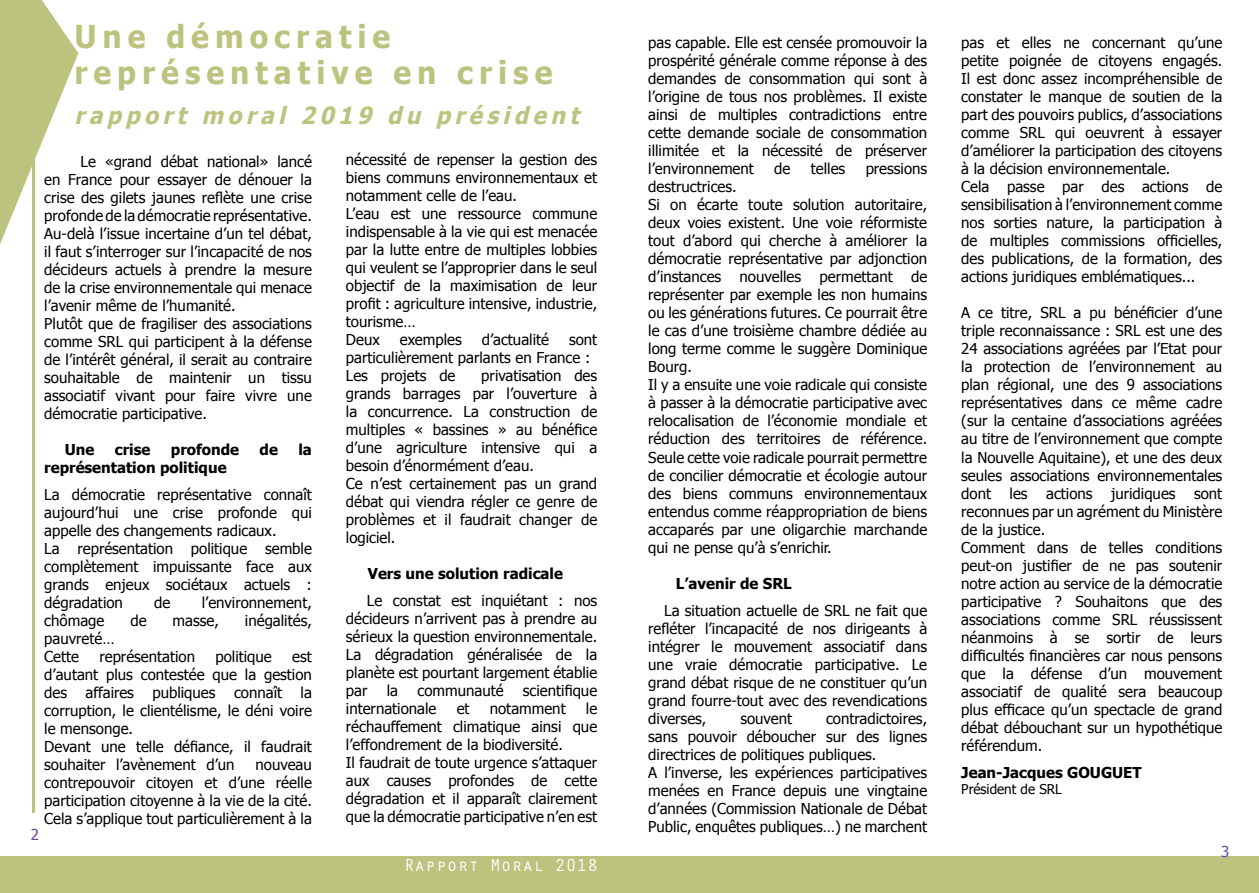
<style>
.page{position:relative;width:1259px;height:893px;background:#fff}
.page>*{position:absolute;margin:0;border:0;box-sizing:border-box;transform-origin:0 0}
.t1{font:700 31.5px/36px "Tahoma";letter-spacing:.2em;color:#bcc37f;scale:.95 1}
.t2{font:italic 700 23.7px "Tahoma";color:#bcc37f;scale:.95 1}
.t3{font:18px "Orator Std";color:#fff}
.t4{font:15px/18px "Tahoma";color:#000}
.t5{font:700 15px "Tahoma";color:#000}
.t6{font:15px "Tahoma";color:#684a9e}
.t7{font:13.5px "Tahoma";color:#000}
</style>
<div class="page">
<svg style="left:0;top:0;width:78px;height:244px"></svg>
<div style="left:0;top:857px;width:638px;height:36px;background:#bcc37f"></div>
<div style="left:618px;top:857px;width:641px;height:36px;background:#bcc37f"></div>
<hr style="left:32px;top:107px;width:3px;height:705px;background:#bcc37f">
<h1 class="t1" style="left:74px;top:17px;width:505px">Une démocratie représentative en crise</h1>
<h2 class="t2" style="left:74px;top:99px;width:540px">rapport moral 2019 du président</h2>
<p class="t4" style="left:44px;top:152px;width:269px;text-indent:36px">Le «grand débat national» lancé en France pour essayer de dénouer la crise des gilets jaunes reflète une crise profonde de la démocratie représentative.<br>Au-delà l’issue incertaine d’un tel débat, il faut s’interroger sur l’incapacité de nos décideurs actuels à prendre la mesure de la crise environnementale qui menace l’avenir même de l’humanité.<br>Plutôt que de fragiliser des associations comme SRL qui participent à la défense de l’intérêt général, il serait au contraire souhaitable de maintenir un tissu associatif vivant pour faire vivre une démocratie participative.</p>
<p class="t5" style="left:65px;top:439px;width:31px">Une</p>
<p class="t5" style="left:115px;top:439px;width:37px">crise</p>
<p class="t5" style="left:171px;top:439px;width:70px">profonde</p>
<p class="t5" style="left:259px;top:439px;width:20px">de</p>
<p class="t5" style="left:298px;top:439px;width:15px">la</p>
<p class="t5" style="left:44px;top:457px;width:184px">représentation politique</p>
<p class="t4" style="left:44px;top:485px;width:269px">La démocratie représentative connaît aujourd’hui une crise profonde qui appelle des changements radicaux.<br>La représentation politique semble complètement impuissante face aux grands enjeux sociétaux actuels : dégradation</p>
<p class="t4" style="left:154px;top:593px;width:18px">de</p>
<p class="t4" style="left:202px;top:593px;width:112px">l’environnement,</p>
<p class="t4" style="left:44px;top:611px;width:62px">chômage</p>
<p class="t4" style="left:130px;top:611px;width:18px">de</p>
<p class="t4" style="left:173px;top:611px;width:48px">masse,</p>
<p class="t4" style="left:245px;top:611px;width:68px">inégalités,</p>
<p class="t4" style="left:44px;top:629px;width:72px">pauvreté…<br>Cette</p>
<p class="t4" style="left:99px;top:647px;width:97px">représentation</p>
<p class="t4" style="left:215px;top:647px;width:58px">politique</p>
<p class="t4" style="left:44px;top:647px;width:269px;text-indent:248px">est d’autant plus contestée que la gestion des affaires publiques connaît la corruption, le clientélisme, le déni voire le mensonge.<br>Devant une telle défiance, il faudrait souhaiter l’avènement d’un</p>
<p class="t4" style="left:44px;top:755px;width:269px;text-align:justify;text-indent:211px">nouveau contrepouvoir citoyen et d’une réelle participation citoyenne à la vie de la cité.<br>Cela s’applique tout particulièrement à la</p>
<p class="t6" style="left:31px;top:824px;width:10px">2</p>
<p class="t4" style="left:346px;top:149px;width:253px">nécessité de repenser la gestion des biens communs environnementaux et notamment celle de l’eau.<br>L’eau est une ressource commune indispensable à la vie qui est menacée par la lutte entre de multiples lobbies qui veulent se l’approprier dans le seul objectif de la maximisation de leur profit : agriculture intensive, industrie, tourisme…<br>Deux</p>
<p class="t4" style="left:400px;top:329px;width:63px">exemples</p>
<p class="t4" style="left:482px;top:329px;width:69px">d’actualité</p>
<p class="t4" style="left:346px;top:329px;width:253px;text-indent:223px">sont particulièrement parlants en France :<br>Les projets de</p>
<p class="t4" style="left:346px;top:365px;width:253px;text-indent:135px">privatisation des grands barrages par l’ouverture à la concurrence. La construction de multiples « bassines » au bénéfice d’une agriculture intensive qui a besoin d’énormément d’eau.<br>Ce n’est certainement pas un grand débat qui viendra régler ce genre de problèmes et il faudrait changer de logiciel.</p>
<p class="t5" style="left:368px;top:563px;width:197px">Vers une solution radicale</p>
<p class="t4" style="left:346px;top:590px;width:253px;text-align:justify;text-indent:21px">Le constat est inquiétant : nos décideurs n’arrivent pas à prendre au sérieux la question environnementale.<br>La dégradation généralisée de la planète est pourtant largement établie par</p>
<p class="t4" style="left:387px;top:680px;width:13px">la</p>
<p class="t4" style="left:417px;top:680px;width:88px">communauté</p>
<p class="t4" style="left:523px;top:680px;width:76px">scientifique</p>
<p class="t4" style="left:346px;top:698px;width:92px">internationale</p>
<p class="t4" style="left:457px;top:698px;width:14px">et</p>
<p class="t4" style="left:490px;top:698px;width:77px">notamment</p>
<p class="t4" style="left:346px;top:698px;width:253px;text-indent:240px">le réchauffement climatique ainsi que l’effondrement de la biodiversité.<br>Il faudrait de toute urgence s’attaquer aux causes profondes de cette dégradation et il apparaît clairement que la démocratie participative n’en est</p>
<p class="t3" style="left:404px;top:852px;width:196px">Rapport Moral 2018</p>
<p class="t4" style="left:648px;top:33px;width:280px;text-align:justify">pas capable. Elle est censée promouvoir la prospérité générale comme réponse à des demandes de consommation qui sont à l’origine de tous nos problèmes. Il existe ainsi de multiples contradictions entre cette demande sociale de consommation illimitée et la nécessité de préserver l’environnement</p>
<p class="t4" style="left:774px;top:159px;width:18px">de</p>
<p class="t4" style="left:811px;top:159px;width:36px">telles</p>
<p class="t4" style="left:865px;top:159px;width:63px">pressions</p>
<p class="t4" style="left:648px;top:177px;width:280px">destructrices.<br>Si on écarte toute solution autoritaire, deux voies existent. Une voie réformiste tout d’abord qui cherche à améliorer la démocratie représentative par adjonction d’instances nouvelles permettant de représenter par exemple les non humains ou les générations futures. Ce pourrait être le cas d’une troisième chambre dédiée au long terme comme le suggère Dominique Bourg.<br>Il y a ensuite une voie radicale qui consiste à passer à la démocratie participative avec relocalisation de l’économie mondiale et réduction des territoires de référence.<br>Seule cette voie radicale pourrait permettre de concilier démocratie et écologie autour des biens communs environnementaux entendus comme réappropriation de biens accaparés par une oligarchie marchande qui ne pense qu’à s’enrichir.</p>
<p class="t5" style="left:676px;top:572px;width:118px">L’avenir de SRL</p>
<p class="t4" style="left:648px;top:600px;width:280px;text-align:justify;text-indent:16px">La situation actuelle de SRL ne fait que refléter l’incapacité de nos dirigeants à intégrer le mouvement associatif dans une vraie démocratie participative. Le grand débat risque de ne constituer qu’un grand fourre-tout avec des revendications diverses,</p>
<p class="t4" style="left:648px;top:708px;width:280px;text-indent:178px">contradictoires, sans pouvoir déboucher sur des lignes directrices de politiques publiques.<br>A l’inverse, les expériences participatives menées en France depuis une vingtaine d’années (Commission Nationale de Débat Public, enquêtes publiques…) ne marchent</p>
<p class="t4" style="left:740px;top:708px;width:53px">souvent</p>
<p class="t4" style="left:961px;top:33px;width:263px">pas et elles ne concernant qu’une petite poignée de citoyens engagés.<br>Il est donc assez incompréhensible de constater le manque de soutien de la part des pouvoirs publics, d’associations comme SRL qui oeuvrent à essayer d’améliorer la participation des citoyens à la décision environnementale.<br>Cela passe par des actions de sensibilisation à l’environnement comme nos sorties nature, la participation à de multiples commissions officielles, des publications, de la formation, des actions juridiques emblématiques...</p>
<p class="t4" style="left:961px;top:303px;width:263px">A ce titre, SRL a pu bénéficier d’une triple reconnaissance : SRL est une des 24 associations agréées par l’Etat pour la protection de l’environnement au plan régional, une des 9 associations représentatives dans ce même cadre (sur la centaine d’associations agréées au titre de l’environnement que compte la Nouvelle Aquitaine), et une des deux seules associations environnementales dont les actions juridiques sont reconnues par un agrément du Ministère de la justice.<br>Comment dans de telles conditions peut-on justifier de ne pas soutenir notre action au service de la démocratie participative ? Souhaitons que des associations comme SRL réussissent néanmoins à se sortir de leurs difficultés financières car nous pensons que la défense d’un mouvement associatif de qualité sera beaucoup plus efficace qu’un spectacle de grand débat débouchant sur un hypothétique référendum.</p>
<p class="t5" style="left:961px;top:761px;width:182px">Jean-Jacques GOUGUET</p>
<p class="t7" style="left:961px;top:780px;width:102px">Président de SRL</p>
<p class="t6" style="left:1221px;top:841px;width:10px">3</p>
</div>
